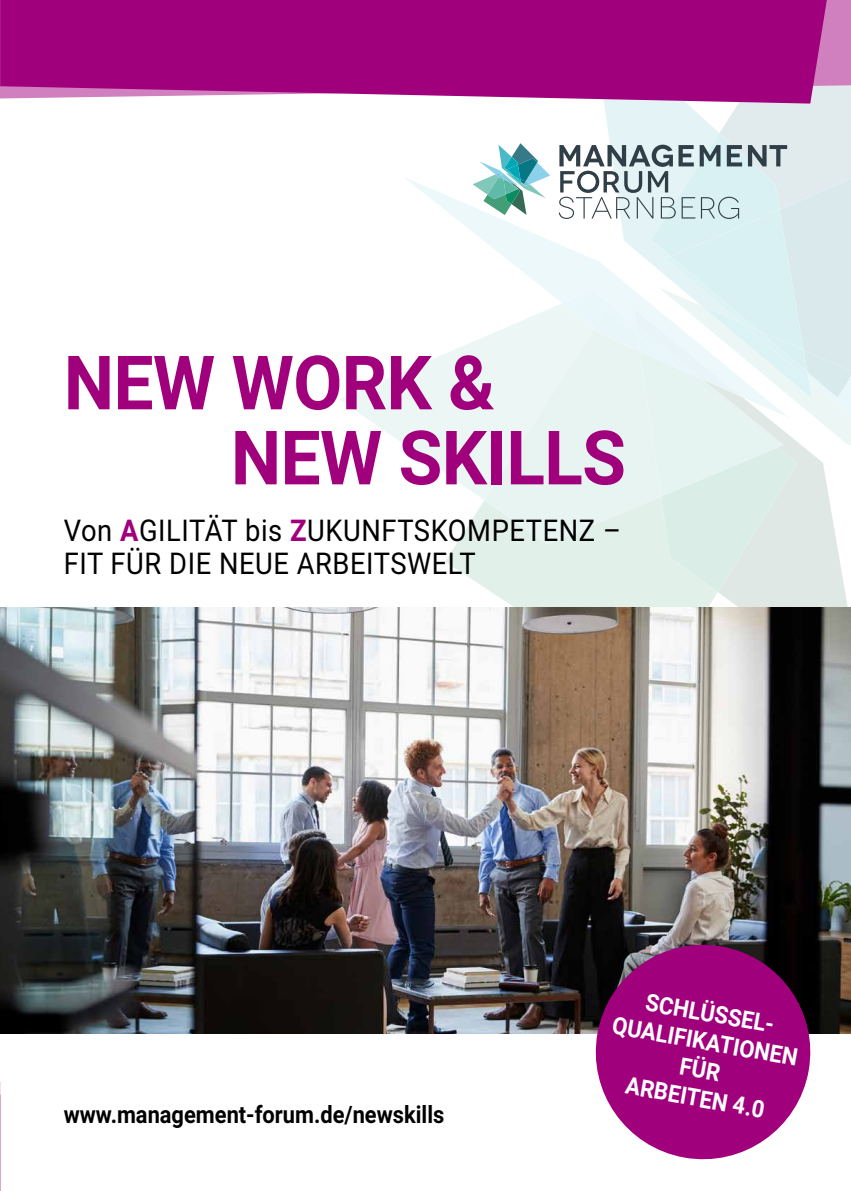
<style>
.page{position:relative;width:851px;height:1191px;background:#fff}
.page>*{position:absolute;margin:0;border:0;box-sizing:border-box;transform-origin:0 0}
.t1{font:700 75px/75px "Roboto";letter-spacing:-.01em;color:#a1007d;scale:.95 1}
.t2{font:30px/33px "Roboto";letter-spacing:.02em;color:#000;scale:.91 1}
.t3{font:700 24px/28.5px "Roboto";color:#fff;text-align:center;scale:.92 1}
.t4{font:700 24px "Roboto";color:#000;scale:.91 1}
.s1{font-weight:700;color:#a1007d}
</style>
<div class="page">
<svg style="left:717px;top:592px;width:133px;height:16px;background:#dce2df"></svg>
<svg style="left:445px;top:520px;width:272px;height:88px;fill:#e2f0ea"></svg>
<svg style="left:340px;top:372px;width:132px;height:119px"></svg>
<svg style="left:402px;top:177px;width:70px;height:241px"></svg>
<svg style="left:0;top:0;width:472px;height:99px;background:#a60e84"></svg>
<img style="left:0;top:608px;width:850px;height:425px">
<svg style="left:472px;top:0;width:378px;height:592px;background:#d7c8db"></svg>
<svg style="left:587px;top:936px;width:231px;height:224px;background:#98287f"></svg>
<h1 class="t1" style="left:231px;top:342px;width:417px;text-indent:-167px">NEW WORK &amp;<br>NEW SKILLS</h1>
<p class="t2" style="left:64px;top:513px;width:613px">Von <span class="s1">A</span>GILITÄT bis <span class="s1">Z</span>UKUNFTSKOMPETENZ –<br>FIT FÜR DIE NEUE ARBEITSWELT</p>
<p class="t4" style="left:64px;top:1097px;width:419px">www.management-forum.de/newskills</p>
<p class="t3" style="left:620px;top:981px;width:206px;rotate:10deg">SCHLÜSSEL-<br>QUALIFIKATIONEN<br>FÜR<br>ARBEITEN 4.0</p>
</div>
